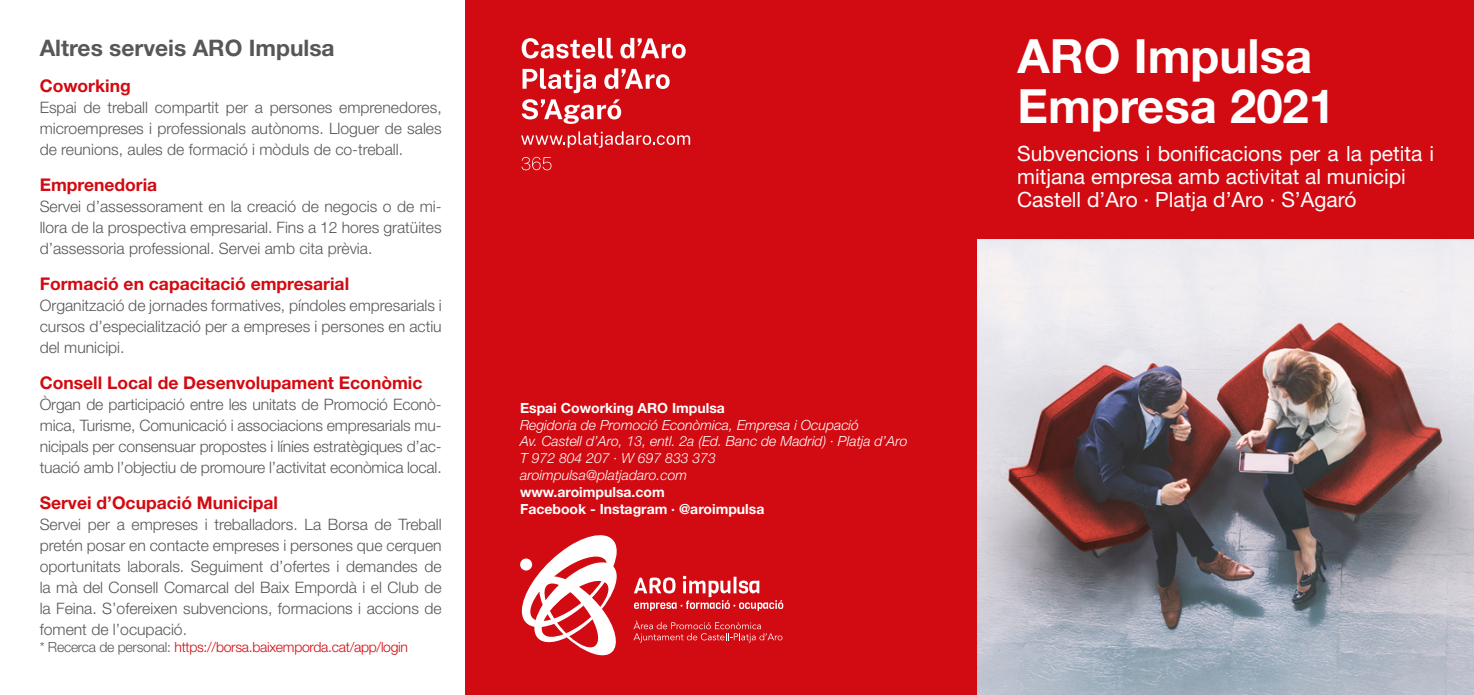
<style>
.page{position:relative;width:1474px;height:695px;background:#fff}
.page>*{position:absolute;margin:0;border:0;box-sizing:border-box;transform-origin:0 0}
.t1{font:700 47.25px/49px "Helvetica Neue LT Std";color:#fff}
.t2{font:700 22.75px "Helvetica Neue LT Std";color:#575756}
.t3{font:21px/22.8px "Helvetica Neue LT Std";color:#fff}
.t4{font:700 17.5px "Helvetica Neue LT Std";color:#d20a11}
.t5{font:300 15.75px/21px "Helvetica Neue LT Std";color:#575756;text-align:justify}
.t6{font:italic 300 14px/16.8px "Helvetica Neue LT Std";color:#fff}
.t7{font:700 14px/16.8px "Helvetica Neue LT Std";color:#fff}
.t8{font:300 14px "Helvetica Neue LT Std";letter-spacing:-.02em;color:#d20a11}
.s1{color:#575756}
</style>
<div class="page">
<img style="left:977px;top:238px;width:496px;height:456px">
<div style="left:956px;top:0;width:517px;height:238px;background:#d20a11"></div>
<div style="left:465px;top:0;width:512px;height:694px;background:#d20a11"></div>
<svg style="left:634px;top:575px;width:149px;height:35px"></svg>
<svg style="left:633px;top:620px;width:149px;height:22px"></svg>
<svg style="left:522px;top:535px;width:95px;height:120px"></svg>
<div style="left:520px;top:558px;width:12px;height:12px;background:#fff;border-radius:50%"></div>
<svg style="left:521px;top:131px;width:169px;height:17px"></svg>
<svg style="left:521px;top:157px;width:30px;height:13px"></svg>
<svg style="left:521px;top:38px;width:92px;height:20px"></svg>
<svg style="left:620px;top:38px;width:65px;height:20px"></svg>
<svg style="left:522px;top:68px;width:74px;height:25px"></svg>
<svg style="left:604px;top:68px;width:65px;height:21px"></svg>
<svg style="left:521px;top:99px;width:100px;height:25px"></svg>
<h2 class="t2" style="left:40px;top:34px;width:296px">Altres serveis ARO Impulsa</h2>
<p class="t4" style="left:40px;top:75px;width:93px">Coworking</p>
<p class="t5" style="left:40px;top:96px;width:403px">Espai de treball compartit per a persones emprenedores, microempreses i professionals autònoms. Lloguer de sales de reunions, aules de formació i mòduls de co-treball.</p>
<p class="t4" style="left:40px;top:174px;width:119px">Emprenedoria</p>
<p class="t5" style="left:40px;top:195px;width:403px">Servei d’assessorament en la creació de negocis o de mi&shy;llora de la prospectiva empresarial. Fins a 12 hores gratüites d’assessoria professional. Servei amb cita prèvia.</p>
<p class="t4" style="left:40px;top:273px;width:311px">Formació en capacitació empresarial</p>
<p class="t5" style="left:40px;top:294px;width:403px">Organització de jornades formatives, píndoles empresarials i cursos d’especialització per a empreses i persones en actiu del municipi.</p>
<p class="t4" style="left:40px;top:371px;width:384px">Consell Local de Desenvolupament Econòmic</p>
<p class="t5" style="left:40px;top:393px;width:403px">Òrgan de participació entre les unitats de Promoció Econò&shy;mica, Turisme, Comunicació i associacions empresarials mu&shy;nicipals per consensuar propostes i línies estratègiques d’ac&shy;tuació amb l’objectiu de promoure l’activitat econòmica local.</p>
<p class="t4" style="left:40px;top:491px;width:240px">Servei d’Ocupació Municipal</p>
<p class="t5" style="left:40px;top:513px;width:403px">Servei per a empreses i treballadors. La Borsa de Treball pretén posar en contacte empreses i persones que cerquen oportunitats laborals. Seguiment d’ofertes i demandes de la mà del Consell Comarcal del Baix Empordà i el Club de la Feina. S’ofereixen subvencions, formacions i accions de foment de l’ocupació.</p>
<p class="t8" style="left:40px;top:638px;width:370px"><span class="s1">* Recerca de personal:</span> https://borsa.baixemporda.cat/app/login</p>
<p class="t7" style="left:520px;top:399px;width:206px">Espai Coworking ARO Impulsa</p>
<p class="t6" style="left:520px;top:416px;width:389px">Regidoria de Promoció Econòmica, Empresa i Ocupació<br>Av. Castell d’Aro, 13, entl. 2a (Ed. Banc de Madrid) · Platja d’Aro T 972 804 207 · W 697 833 373<br>aroimpulsa@platjadaro.com</p>
<p class="t7" style="left:520px;top:483px;width:246px">www.aroimpulsa.com<br>Facebook - Instagram · @aroimpulsa</p>
<h1 class="t1" style="left:1017px;top:31px;width:319px">ARO Impulsa<br>Empresa 2021</h1>
<h3 class="t3" style="left:1017px;top:142px;width:418px">Subvencions i bonificacions per a la petita i mitjana empresa amb activitat al municipi<br>Castell d’Aro · Platja d’Aro · S’Agaró</h3>
</div>
